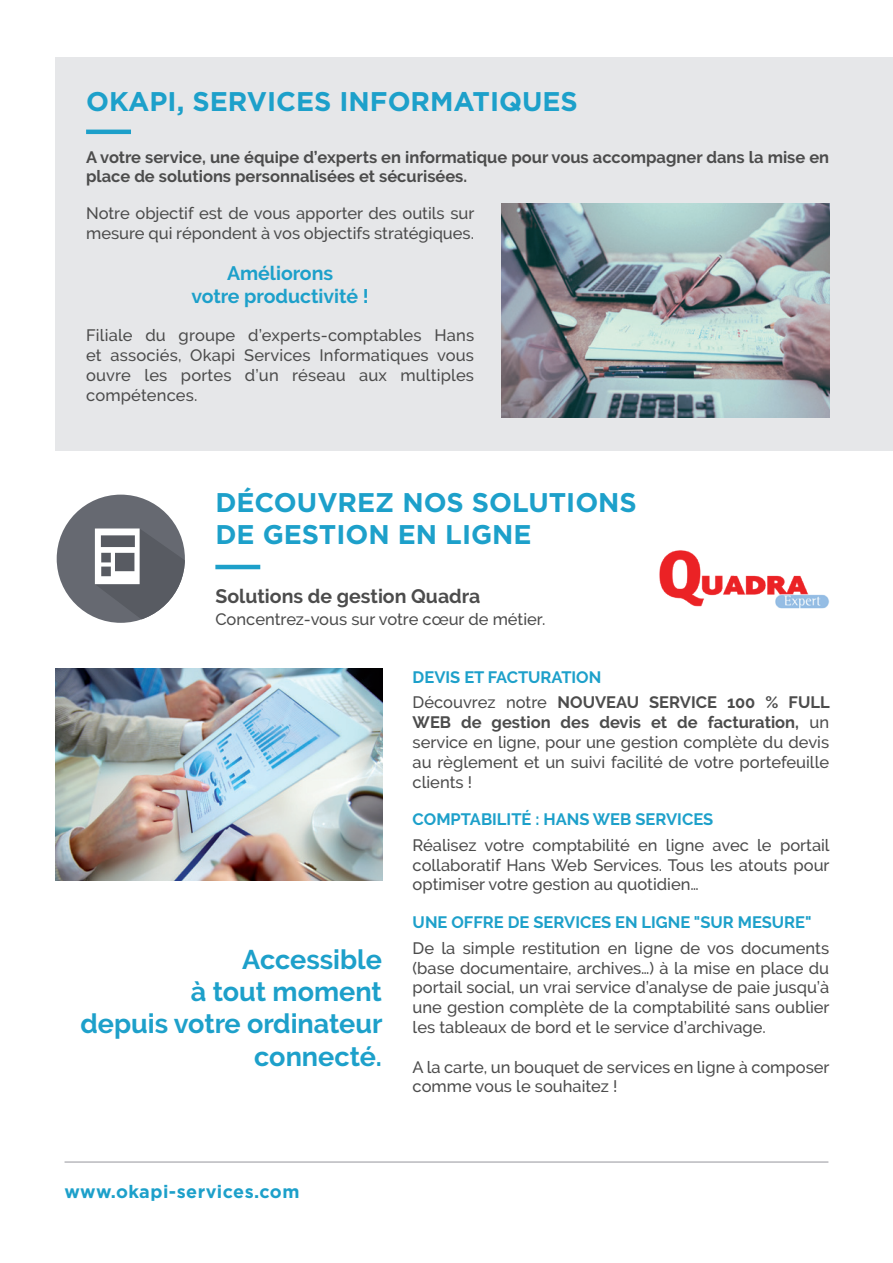
<style>
.page{position:relative;width:893px;height:1263px;background:#fff}
.page>*{position:absolute;margin:0;border:0;box-sizing:border-box;transform-origin:0 0}
.t1{font:700 27px "Gotham";color:#1da0ca}
.t2{font:700 27px/32.4px "Raleway";color:#1da0ca;text-align:right}
.t3{font:700 19.5px/23.4px "Raleway";color:#1da0ca;text-align:center}
.t4{font:700 19.5px "Raleway";color:#4c4c4c}
.t5{font:700 18px "Gotham";letter-spacing:.025em;color:#1da0ca}
.t6{font:500 16.5px/19.8px "Raleway";color:#4c4c4c;text-align:justify}
.t7{font:700 16.5px/19.8px "Raleway";color:#4c4c4c}
.t8{font:700 16.5px/25.5px "Raleway";color:#1da0ca}
.s1{font-weight:500;color:#4c4c4c}
.s2{color:#4c4c4c}
.s3{font-weight:700}
</style>
<div class="page">
<div style="left:55px;top:57px;width:838px;height:394px;background:#e6e7e9"></div>
<hr style="left:86px;top:130px;width:45px;height:4px;background:#1da0ca">
<hr style="left:215px;top:565px;width:45px;height:4px;background:#1da0ca">
<img style="left:502px;top:203px;width:327px;height:215px">
<img style="left:55px;top:668px;width:328px;height:212px">
<hr style="left:65px;top:1162px;width:763px;height:1px;background:#96969c">
<img style="left:659px;top:550px;width:171px;height:59px">
<div style="left:57px;top:495px;width:128px;height:128px;background:#666971;border-radius:50%"></div>
<svg style="left:95px;top:528px;width:90px;height:95px"></svg>
<h1 class="t1" style="left:86px;top:84px;width:493px">OKAPI, SERVICES INFORMATIQUES</h1>
<p class="t7" style="left:86px;top:147px;width:745px">A votre service, une équipe d’experts en informatique pour vous accompagner dans la mise en place de solutions personnalisées et sécurisées.</p>
<p class="t6" style="left:86px;top:203px;width:390px">Notre objectif est de vous apporter des outils sur mesure qui répondent à vos objectifs stratégiques.</p>
<p class="t3" style="left:191px;top:262px;width:179px">Améliorons<br>votre productivité !</p>
<p class="t6" style="left:86px;top:326px;width:390px">Filiale du groupe d’experts-comptables Hans et associés, Okapi Services Informatiques vous ouvre les portes d’un réseau aux multiples compétences.</p>
<h1 class="t1" style="left:215px;top:484px;width:60px">DÉCOUVRE</h1>
<h1 class="t1" style="left:375px;top:484px;width:48px">Z NOS</h1>
<h1 class="t1" style="left:472px;top:484px;width:75px">SOLUTIONS</h1>
<h1 class="t1" style="left:215px;top:516px;width:87px">DE GESTION</h1>
<h1 class="t1" style="left:398px;top:516px;width:114px">EN LIGNE</h1>
<p class="t4" style="left:215px;top:585px;width:266px">Solutions de gestion Quadra</p>
<p class="t6" style="left:215px;top:610px;width:332px">Concentrez-vous sur votre cœur de métier.</p>
<h1 class="t2" style="left:80px;top:943px;width:304px">Accessible<br>à tout moment<br>depuis votre ordinateur connecté.</h1>
<p class="t8" style="left:413px;top:664px;width:182px">Devis et facturation<br><span class="s1">Découvrez notre</span> <span class="s2">NOUVE</span></p>
<p class="t6" style="left:413px;top:692px;width:418px;text-indent:203px"><span class="s3">AU SERVICE 100 % FU LL WEB de gestion des devis et de facturation,</span> un service en ligne, pour une gestion complète du devis au règlement et un suivi facilité de votre portefeuille clients !</p>
<p class="t8" style="left:413px;top:807px;width:67px">co mptabili</p>
<p class="t8" style="left:511px;top:807px;width:57px">té : Hans</p>
<p class="t8" style="left:593px;top:807px;width:120px">Web Services</p>
<p class="t6" style="left:413px;top:835px;width:418px">Réalisez votre comptabilité en ligne avec le portail collaboratif Hans Web Services. Tous les atouts pour optimiser votre gestion au quotidien…</p>
<p class="t8" style="left:413px;top:910px;width:400px">Un e offre de services en ligne "sur mesure"</p>
<p class="t6" style="left:413px;top:938px;width:418px">De la simple restitution en ligne de vos documents (base documentaire, archives…) à la mise en place du portail social, un vrai service d’analyse de paie jusqu’à une gestion complète de la comptabilité sans oublier les tableaux de bord et le service d’archivage.</p>
<p class="t6" style="left:413px;top:1057px;width:418px">A la carte, un bouquet de services en ligne à composer comme vous le souhaitez !</p>
<p class="t5" style="left:65px;top:1179px;width:236px">WWW.OKAPI-SERVICES.COM</p>
</div>
